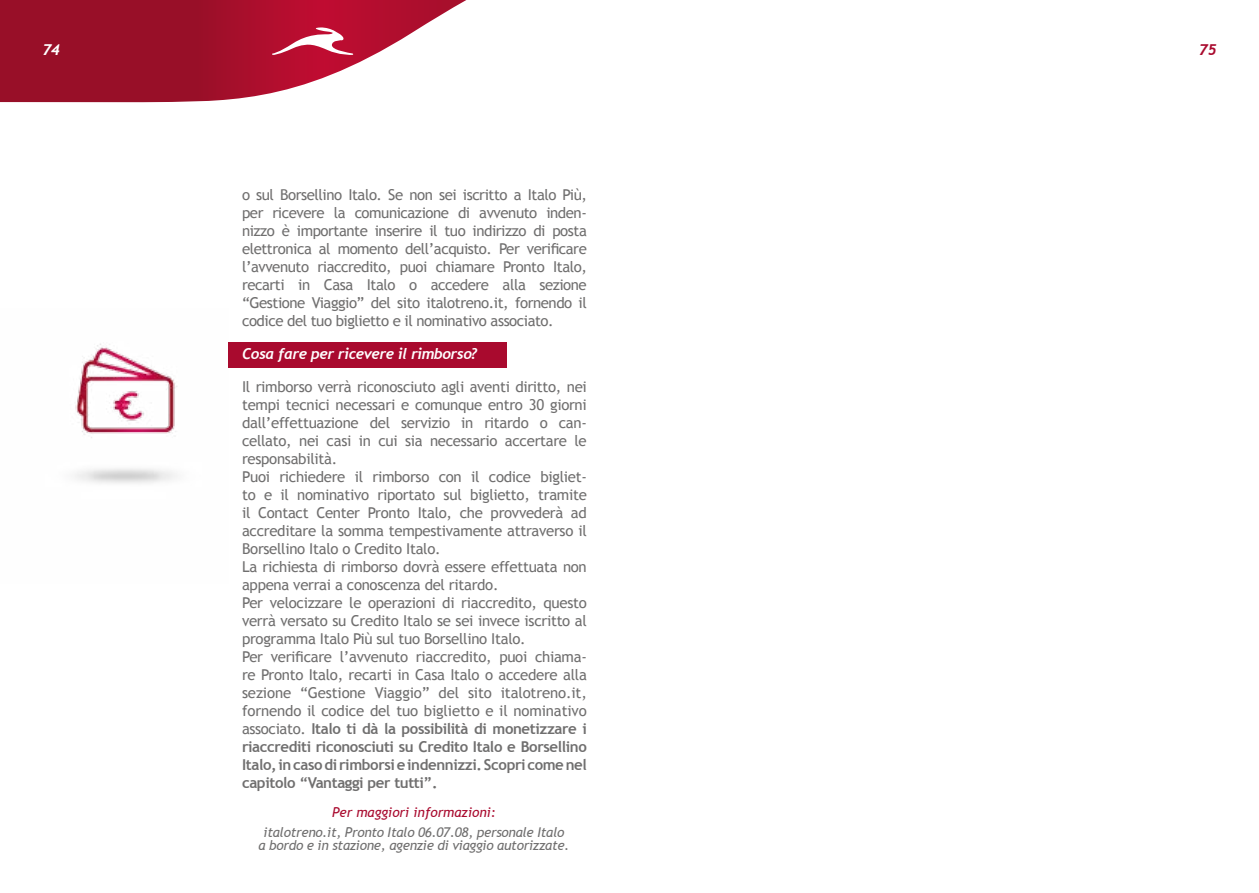
<style>
.page{position:relative;width:1259px;height:893px;background:#fff}
.page>*{position:absolute;margin:0;border:0;box-sizing:border-box;transform-origin:0 0}
.t1{font:15px/18px "Trebuchet MS";letter-spacing:-.02em;color:#706f6f;text-align:justify}
.t2{font:italic 700 15px "Trebuchet";letter-spacing:-.025em;color:#fff}
.t3{font:italic 700 15px "Trebuchet";color:#a90a2e}
.t4{font:italic 13.5px/13.5px "Trebuchet MS";letter-spacing:-.02em;color:#706f6f;text-align:center}
.t5{font:italic 13.5px "Trebuchet MS";color:#a90a2e}
.s1{font-weight:700}
</style>
<div class="page">
<svg style="left:0;top:0;width:466px;height:103px"></svg>
<svg style="left:272px;top:27px;width:81px;height:28px"></svg>
<div style="left:228px;top:342px;width:279px;height:26px;background:#a90a2e"></div>
<img style="left:75px;top:343px;width:102px;height:141px">
<p class="t2" style="left:43px;top:40px;width:19px">74</p>
<p class="t3" style="left:1198px;top:40px;width:19px">75</p>
<p class="t1" style="left:242px;top:186px;width:346px">o sul Borsellino Italo. Se non sei iscritto a Italo Più, per ricevere la comunicazione di avvenuto inden&shy;nizzo è importante inserire il tuo indirizzo di posta elettronica al momento dell’acquisto. Per verificare l’avvenuto riaccredito, puoi chiamare Pronto Italo, recarti in Casa Italo o accedere alla sezione “Gestione Viaggio” del sito italotreno.it, fornendo il codice del tuo biglietto e il nominativo associato.</p>
<p class="t2" style="left:242px;top:345px;width:237px">Cosa fare per ricevere il rimborso?</p>
<p class="t1" style="left:242px;top:378px;width:346px;text-align:left">Il rimborso verrà riconosciuto agli aventi diritto, nei tempi tecnici necessari e comunque entro 30 giorni dall’effettuazione del servizio in ritardo o can&shy;cellato, nei casi in cui sia necessario accertare le responsabilità.<br>Puoi richiedere il rimborso con il codice bigliet&shy;to e il nominativo riportato sul biglietto, tramite il Contact Center Pronto Italo, che provvederà ad accreditare la somma tempestivamente attraverso il Borsellino Italo o Credito Italo.<br>La richiesta di rimborso dovrà essere effettuata non appena verrai a conoscenza del ritardo.<br>Per velocizzare le operazioni di riaccredito, questo verrà versato su Credito Italo se sei invece iscritto al programma Italo Più sul tuo Borsellino Italo.<br>Per verificare l’avvenuto riaccredito, puoi chiama&shy;re Pronto Italo, recarti in Casa Italo o accedere alla sezione “Gestione Viaggio” del sito italotreno.it, fornendo il codice del tuo biglietto e il nominativo associato. <span class="s1">Italo ti dà la possibilità di monetizzare i riaccrediti riconosciuti su Credito Italo e Borsellino Italo, in caso di rimborsi e indennizzi. Scopri come nel capitolo “Vantaggi per tutti”.</span></p>
<p class="t5" style="left:332px;top:805px;width:165px">Per maggiori informazioni:</p>
<p class="t4" style="left:259px;top:825px;width:312px">italotreno.it, Pronto Italo 06.07.08, personale Italo a bordo e in stazione, agenzie di viaggio autorizzate.</p>
</div>
